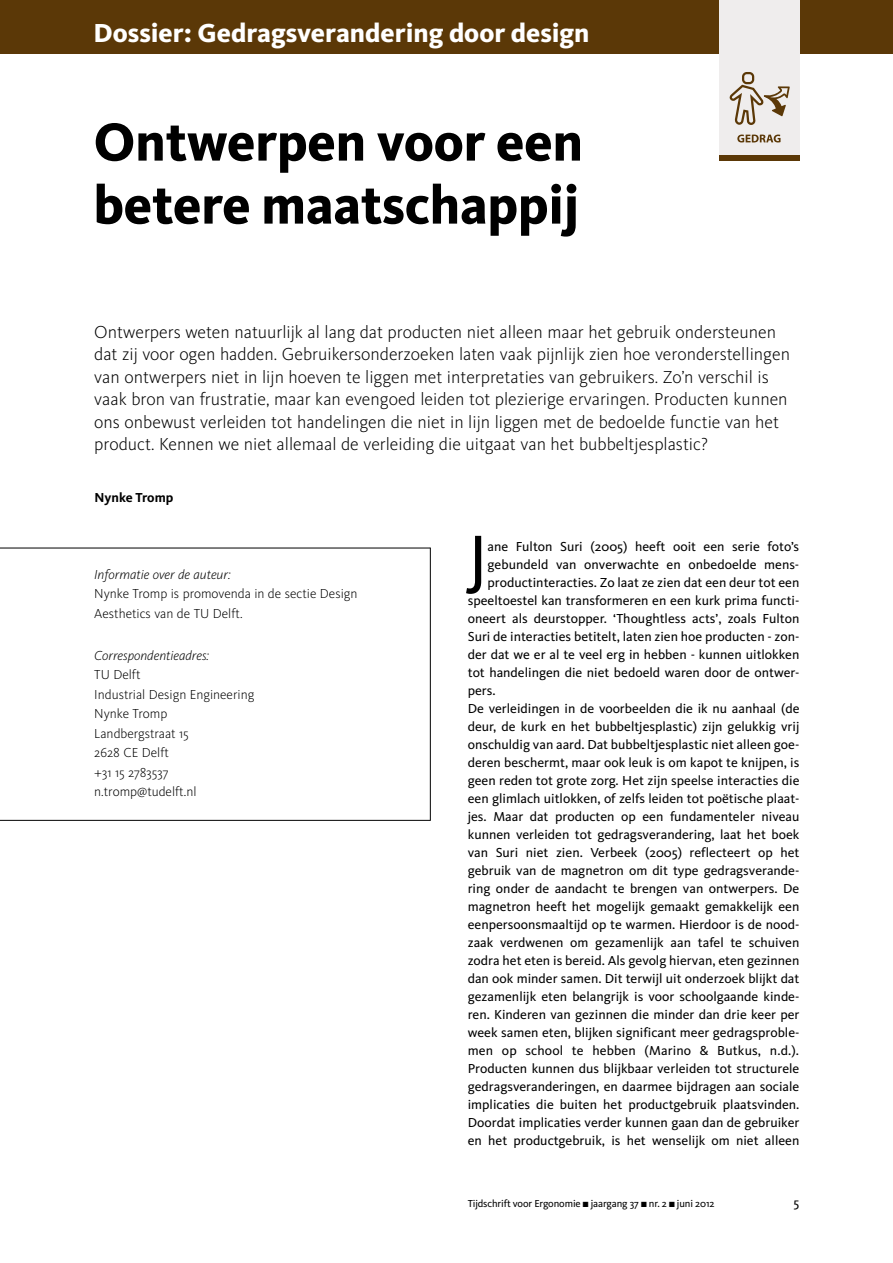
<style>
.page{position:relative;width:893px;height:1263px;background:#fff}
.page>*{position:absolute;margin:0;border:0;box-sizing:border-box;transform-origin:0 0}
.t1{font:67.5px "Kievit OT";color:#000}
.t2{font:800 55.5px/63px "Kievit OT";letter-spacing:-.005em;color:#000}
.t3{font:800 27px "Kievit OT";color:#fff}
.t4{font:300 18px/22.5px "Kievit OT";color:#000}
.t5{font:13.5px "Kievit OT";color:#000}
.t6{font:300 13.5px/19.5px "Kievit OT";color:#000}
.t7{font:700 13.5px "Kievit OT";letter-spacing:-.005em;color:#000}
.t8{font:10.5px "Kievit OT";letter-spacing:-.01em;color:#000}
.s1{font-style:italic}
</style>
<div class="page">
<div style="left:0;top:0;width:893px;height:54px;background:#5b3807"></div>
<div style="left:719px;top:0;width:80px;height:160px;background:#efeded"></div>
<svg style="left:737px;top:135px;width:43px;height:7px"></svg>
<div style="left:719px;top:155px;width:80px;height:5px;background:#5b3807"></div>
<svg style="left:729px;top:72px;width:61px;height:53px"></svg>
<hr style="left:0;top:548px;width:430px;height:1px;background:#000">
<hr style="left:0;top:820px;width:430px;height:1px;background:#000">
<hr style="left:430px;top:548px;width:1px;height:273px;background:#000">
<p class="t3" style="left:94px;top:16px;width:497px">Dossier: Gedragsverandering door design</p>
<p class="t2" style="left:94px;top:110px;width:491px">Ontwerpen voor een betere maatschappij</p>
<p class="t4" style="left:94px;top:320px;width:697px">Ontwerpers weten natuurlijk al lang dat producten niet alleen maar het gebruik ondersteunen dat zij voor ogen hadden. Gebruikersonderzoeken laten vaak pijnlijk zien hoe veronderstellingen van ontwerpers niet in lijn hoeven te liggen met interpretaties van gebruikers. Zo’n verschil is vaak bron van frustratie, maar kan evengoed leiden tot plezierige ervaringen. Producten kunnen ons onbewust verleiden tot handelingen die niet in lijn liggen met de bedoelde functie van het product. Kennen we niet allemaal de verleiding die uitgaat van het bubbeltjesplastic?</p>
<p class="t7" style="left:95px;top:489px;width:80px">Nynke Tromp</p>
<p class="t6" style="left:94px;top:564px;width:265px"><span class="s1">Informatie over de auteur:<br></span>Nynke Tromp is promovenda in de sectie Design<br>Aesthetics van de TU Delft.</p>
<p class="t6" style="left:94px;top:645px;width:162px"><span class="s1">Correspondentieadres:<br></span>TU Delft<br>Industrial Design Engineering<br>Nynke Tromp<br>Landbergstraat 15<br>2628 CE Delft<br>+31 15 2783537 n.tromp@tudelft.nl</p>
<p class="t1" style="left:468px;top:517px;width:21px">J</p>
<p class="t5" style="left:487px;top:538px;width:313px">ane Fulton Suri (2005) heeft ooit een serie foto’s</p>
<p class="t5" style="left:487px;top:556px;width:313px">gebundeld van onverwachte en onbedoelde mens-</p>
<p class="t5" style="left:487px;top:574px;width:313px">productinteracties. Zo laat ze zien dat een deur tot een</p>
<p class="t5" style="left:468px;top:592px;width:333px">speeltoestel kan transformeren en een kurk prima functi-</p>
<p class="t5" style="left:468px;top:610px;width:333px">oneert als deurstopper. ‘Thoughtless acts’, zoals Fulton</p>
<p class="t5" style="left:468px;top:628px;width:333px">Suri de interacties betitelt, laten zien hoe producten - zon-</p>
<p class="t5" style="left:468px;top:646px;width:333px">der dat we er al te veel erg in hebben - kunnen uitlokken</p>
<p class="t5" style="left:468px;top:664px;width:333px">tot handelingen die niet bedoeld waren door de ontwer-</p>
<p class="t5" style="left:468px;top:682px;width:29px">pers.</p>
<p class="t5" style="left:468px;top:700px;width:333px">De verleidingen in de voorbeelden die ik nu aanhaal (de</p>
<p class="t5" style="left:468px;top:718px;width:333px">deur, de kurk en het bubbeltjesplastic) zijn gelukkig vrij</p>
<p class="t5" style="left:468px;top:736px;width:333px">onschuldig van aard. Dat bubbeltjesplastic niet alleen goe-</p>
<p class="t5" style="left:468px;top:754px;width:333px">deren beschermt, maar ook leuk is om kapot te knijpen, is</p>
<p class="t5" style="left:468px;top:772px;width:333px">geen reden tot grote zorg. Het zijn speelse interacties die</p>
<p class="t5" style="left:468px;top:790px;width:333px">een glimlach uitlokken, of zelfs leiden tot poëtische plaat-</p>
<p class="t5" style="left:468px;top:808px;width:333px">jes. Maar dat producten op een fundamenteler niveau</p>
<p class="t5" style="left:468px;top:826px;width:333px">kunnen verleiden tot gedragsverandering, laat het boek</p>
<p class="t5" style="left:468px;top:844px;width:333px">van Suri niet zien. Verbeek (2005) reflecteert op het</p>
<p class="t5" style="left:468px;top:862px;width:333px">gebruik van de magnetron om dit type gedragsverande-</p>
<p class="t5" style="left:468px;top:880px;width:333px">ring onder de aandacht te brengen van ontwerpers. De</p>
<p class="t5" style="left:468px;top:898px;width:333px">magnetron heeft het mogelijk gemaakt gemakkelijk een</p>
<p class="t5" style="left:468px;top:916px;width:333px">eenpersoonsmaaltijd op te warmen. Hierdoor is de nood-</p>
<p class="t5" style="left:468px;top:934px;width:333px">zaak verdwenen om gezamenlijk aan tafel te schuiven</p>
<p class="t5" style="left:468px;top:952px;width:333px">zodra het eten is bereid. Als gevolg hiervan, eten gezinnen</p>
<p class="t5" style="left:468px;top:970px;width:333px">dan ook minder samen. Dit terwijl uit onderzoek blijkt dat</p>
<p class="t5" style="left:468px;top:988px;width:333px">gezamenlijk eten belangrijk is voor schoolgaande kinde-</p>
<p class="t5" style="left:468px;top:1006px;width:333px">ren. Kinderen van gezinnen die minder dan drie keer per</p>
<p class="t5" style="left:468px;top:1024px;width:333px">week samen eten, blijken significant meer gedragsproble-</p>
<p class="t5" style="left:468px;top:1042px;width:333px">men op school te hebben (Marino &amp; Butkus, n.d.).</p>
<p class="t5" style="left:468px;top:1060px;width:333px">Producten kunnen dus blijkbaar verleiden tot structurele</p>
<p class="t5" style="left:468px;top:1078px;width:333px">gedragsveranderingen, en daarmee bijdragen aan sociale</p>
<p class="t5" style="left:468px;top:1096px;width:333px">implicaties die buiten het productgebruik plaatsvinden.</p>
<p class="t5" style="left:468px;top:1114px;width:333px">Doordat implicaties verder kunnen gaan dan de gebruiker</p>
<p class="t5" style="left:468px;top:1132px;width:333px">en het productgebruik, is het wenselijk om niet alleen</p>
<p class="t8" style="left:468px;top:1197px;width:248px">Tijdschrift voor Ergonomie ■ jaargang 37 ■ nr. 2 ■ juni 2012</p>
<p class="t5" style="left:794px;top:1194px;width:7px">5</p>
</div>
